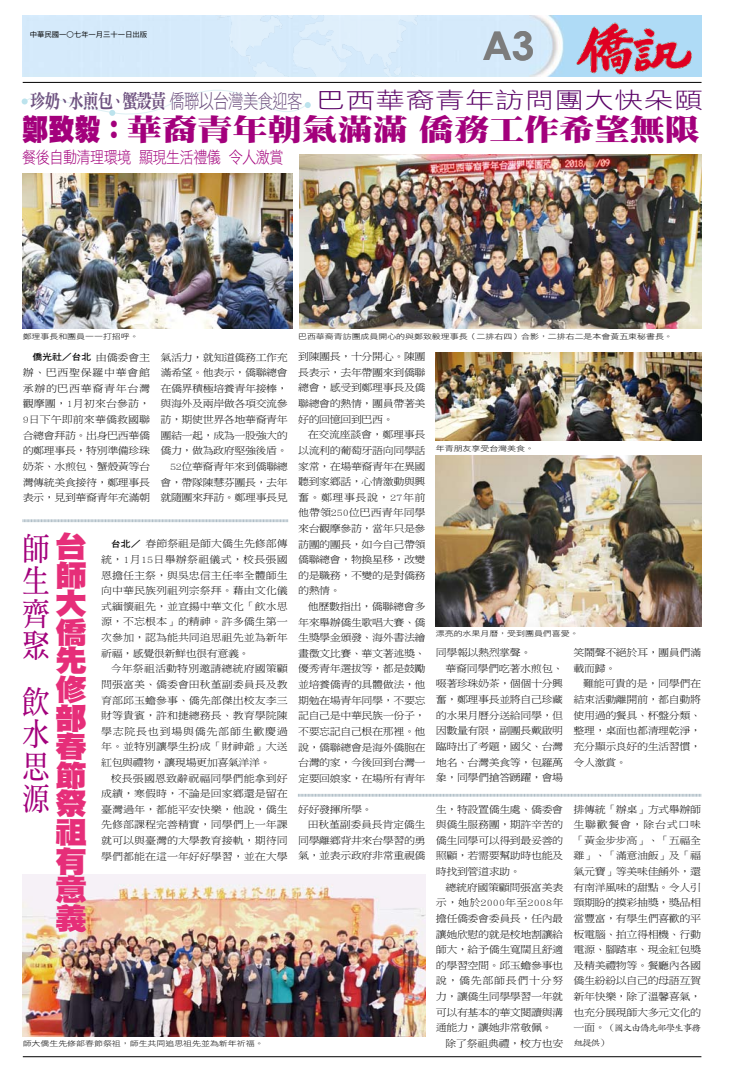
<style>
.page{position:relative;width:738px;height:1078px;background:#fff}
.page>*{position:absolute;margin:0;border:0;box-sizing:border-box;transform-origin:0 0}
.t1{font:700 39.4px "Century Gothic";color:#7c7c7c}
.t2{font:31.5px/32.4px "DF Ming Std W7";color:#a3007c;text-align:justify;scale:.86 1}
.t3{font:29.9px "DF Ming Std W12";letter-spacing:-.01em;color:#a3007c;scale:.88 1}
.t4{font:29.8px/28.6px "DF Hei Std W12";color:#e62e79;text-align:justify;scale:1.08 1}
.t5{font:22.4px "DF Hei Std W3";letter-spacing:.03em;color:#5c0467;scale:1.29 1}
.t6{font:16.5px "DF Hei Std W3";letter-spacing:-.045em;color:#a3007c;scale:.86 1}
.t7{font:9.9px/15.6px "DF Ming Std W3";letter-spacing:-.04em;color:#000;text-align:justify;scale:1.11 1}
.t8{font:9px/15.6px "DF Kai Shu Std W3";letter-spacing:-.145em;color:#000;scale:1.11 1}
.t9{font:9px "DF Hei Std W7";color:#000;scale:1.11 1}
.t10{font:7.2px "DF Hei Std W3";letter-spacing:-.01em;color:#000;scale:1.25 1}
.t11{font:7.2px "DF Hei Std W5";letter-spacing:-.01em;color:#000}
.s1{font-family:"DF Ming Std W9";font-size:19.6px;color:#6f5280}
.s2{font-size:19.6px;color:#6f5280}
.s3{font-family:"DF Hei Std W12"}
.s4{font-family:"DF Ming Std W3";font-size:9.9px}
.s5{font-family:"DF Hei Std W7";font-size:9px}
</style>
<div class="page">
<img style="left:23px;top:16px;width:677px;height:60px">
<hr style="left:23px;top:1056px;width:677px;height:1px;background:#000">
<img style="left:215px;top:16px;width:219px;height:61px">
<hr style="left:23px;top:82px;width:678px;height:1px;background:#000">
<img style="left:572px;top:18px;width:123px;height:59px">
<svg style="left:21px;top:90px;width:289px;height:26px"></svg>
<img style="left:299px;top:155px;width:401px;height:173px">
<img style="left:23px;top:173px;width:269px;height:155px">
<img style="left:435px;top:352px;width:265px;height:88px">
<img style="left:435px;top:455px;width:265px;height:171px">
<img style="left:23px;top:874px;width:402px;height:161px">
<svg style="left:23px;top:519px;width:265px;height:3px"></svg>
<svg style="left:298px;top:793px;width:402px;height:4px"></svg>
<p class="t11" style="left:30px;top:31px;width:119px">中華民國一○七年一月三十一日出版</p>
<h1 class="t1" style="left:482px;top:16px;width:53px">A3</h1>
<h3 class="t5" style="left:30px;top:88px;width:522px"><span class="s1">珍奶、水煎包、蟹殼黃</span> <span class="s2">僑聯以台灣美食迎客</span> 巴西華裔青年訪問團大快朵頤</h3>
<h3 class="t3" style="left:22px;top:113px;width:770px"><span class="s3">鄭致毅</span>：華裔青年朝氣滿滿 僑務工作希望無限</h3>
<h3 class="t6" style="left:22px;top:148px;width:305px">餐後自動清理環境 顯現生活禮儀 令人激賞</h3>
<p class="t10" style="left:23px;top:333px;width:94px">鄭理事長和團員一一打招呼。</p>
<p class="t10" style="left:298px;top:333px;width:301px">巴西華裔青訪團成員開心的與鄭致毅理事長（二排右四）合影，二排右二是本會黃五東秘書長。</p>
<p class="t7" style="left:160px;top:349px;width:116px;text-align:right">氣活力，就知道僑務工作充滿希望。他表示，僑聯總會在僑界積極培養青年接棒，與海外及兩岸做各項交流參訪，期使世界各地華裔青年團結一起，成為一股強大的僑力，做為政府堅強後盾。<br>52位華裔青年來到僑聯總會，帶隊陳慧芬團長，去年就隨團來拜訪。鄭理事長見</p>
<p class="t7" style="left:298px;top:348px;width:116px">到陳團長，十分開心。陳團長表示，去年帶團來到僑聯總會，感受到鄭理事長及僑聯總會的熱情，團員帶著美好的回憶回到巴西。</p>
<p class="t9" style="left:32px;top:352px;width:108px">僑光社／台北 <span class="s4">由僑委會主</span></p>
<p class="t7" style="left:23px;top:364px;width:116px">辦、巴西聖保羅中華會館承辦的巴西華裔青年台灣觀摩團，1月初來台參訪，9日下午即前來華僑救國聯合總會拜訪。出身巴西華僑的鄭理事長，特別準備珍珠奶茶、水煎包、蟹殼黃等台灣傳統美食接待，鄭理事長表示，見到華裔青年充滿朝</p>
<p class="t7" style="left:298px;top:426px;width:116px;text-indent:10px">在交流座談會，鄭理事長以流利的葡萄牙語向同學話家常，在場華裔青年在異國聽到家鄉話，心情激動與興奮。鄭理事長說，27年前他帶領250位巴西青年同學來台觀摩參訪，當年只是參訪團的團長，如今自己帶領僑聯總會，物換星移，改變的是職務，不變的是對僑務的熱情。</p>
<p class="t7" style="left:298px;top:598px;width:116px;text-indent:10px">他歷數指出，僑聯總會多年來舉辦僑生歌唱大賽、僑生獎學金頒發、海外書法繪畫徵文比賽、華文著述獎、優秀青年選拔等，都是鼓勵並培養僑青的具體做法，他期勉在場青年同學，不要忘記自己是中華民族一份子，不要忘記自己根在那裡。他說，僑聯總會是海外僑胞在台灣的家，今後回到台灣一定要回娘家，在場所有青年</p>
<h3 class="t4" style="left:55px;top:531px;width:30px">台師大僑先修部春節祭祖有意義</h3>
<h2 class="t2" style="left:22px;top:532px;width:33px">師生齊聚</h2>
<h2 class="t2" style="left:22px;top:684px;width:32px">飲水思源</h2>
<p class="t7" style="left:101px;top:535px;width:170px;text-indent:10px"><span class="s5">台北／</span> 春節祭祖是師大僑生先修部傳統，1月15日舉辦祭祖儀式，校長張國恩擔任主祭，與吳忠信主任率全體師生向中華民族列祖列宗祭拜。藉由文化儀式緬懷祖先，並宣揚中華文化「飲水思源，不忘根本」的精神。許多僑生第一次參加，認為能共同追思祖先並為新年祈福，感覺很新鮮也很有意義。</p>
<p class="t7" style="left:101px;top:660px;width:170px;text-indent:10px">今年祭祖活動特別邀請總統府國策顧問張富美、僑委會田秋堇副委員長及教育部邱玉蟾參事、僑先部傑出校友李三財等貴賓，許和捷總務長、教育學院陳學志院長也到場與僑先部師生歡慶過年。並特別讓學生扮成「財神爺」大送紅包與禮物，讓現場更加喜氣洋洋。</p>
<p class="t7" style="left:101px;top:769px;width:170px;text-indent:10px">校長張國恩致辭祝福同學們能拿到好成績，寒假時，不論是回家鄉還是留在臺灣過年，都能平安快樂，他說，僑生先修部課程完善精實，同學們上一年課就可以與臺灣的大學教育接軌，期待同學們都能在這一年好好學習，並在大學</p>
<p class="t7" style="left:298px;top:800px;width:68px">好好發揮所學。</p>
<p class="t7" style="left:307px;top:816px;width:108px">田秋堇副委員長肯定僑生</p>
<p class="t7" style="left:298px;top:832px;width:116px">同學離鄉背井來台學習的勇</p>
<p class="t7" style="left:298px;top:847px;width:116px">氣，並表示政府非常重視僑</p>
<p class="t10" style="left:23px;top:1039px;width:194px">師大僑生先修部春節祭祖，師生共同追思祖先並為新年祈福。</p>
<p class="t10" style="left:435px;top:444px;width:80px">年青朋友享受台灣美食。</p>
<p class="t10" style="left:435px;top:629px;width:116px">漂亮的水果月曆，受到團員們喜愛。</p>
<p class="t7" style="left:435px;top:644px;width:88px">同學報以熱烈掌聲。</p>
<p class="t7" style="left:445px;top:660px;width:108px">華裔同學們吃著水煎包、</p>
<p class="t7" style="left:435px;top:675px;width:116px">啜著珍珠奶茶，個個十分興</p>
<p class="t7" style="left:435px;top:691px;width:116px">奮，鄭理事長並將自己珍藏</p>
<p class="t7" style="left:435px;top:707px;width:116px">的水果月曆分送給同學，但</p>
<p class="t7" style="left:435px;top:722px;width:116px">因數量有限，副團長戴啟明</p>
<p class="t7" style="left:435px;top:738px;width:116px">臨時出了考題，國父、台灣</p>
<p class="t7" style="left:435px;top:753px;width:116px">地名、台灣美食等，包羅萬</p>
<p class="t7" style="left:435px;top:769px;width:116px">象，同學們搶答踴躍，會場</p>
<p class="t7" style="left:435px;top:800px;width:116px">生，特設置僑生處、僑委會與僑生服務團，期許辛苦的僑生同學可以得到最妥善的照顧，若需要幫助時也能及時找到管道求助。</p>
<p class="t7" style="left:435px;top:878px;width:116px;text-indent:10px">總統府國策顧問張富美表示，她於2000年至2008年擔任僑委會委員長，任內最讓她欣慰的就是校地割讓給師大，給予僑生寬闊且舒適的學習空間。邱玉蟾參事也說，僑先部師長們十分努力，讓僑生同學學習一年就可以有基本的華文閱讀與溝通能力，讓她非常敬佩。</p>
<p class="t7" style="left:445px;top:1034px;width:108px">除了祭祖典禮，校方也安</p>
<p class="t7" style="left:573px;top:644px;width:116px">笑鬧聲不絕於耳，團員們滿載而歸。</p>
<p class="t7" style="left:573px;top:675px;width:116px;text-indent:10px">難能可貴的是，同學們在結束活動離開前，都自動將使用過的餐具、杯盤分類、整理，桌面也都清理乾淨，充分顯示良好的生活習慣，令人激賞。</p>
<p class="t7" style="left:573px;top:800px;width:116px">排傳統「辦桌」方式舉辦師生聯歡餐會，除台式口味「黃金步步高」、「五福全雞」、「滿意油飯」及「福氣元寶」等美味佳餚外，還有南洋風味的甜點。令人引頸期盼的摸彩抽獎，獎品相當豐富，有學生們喜歡的平板電腦、拍立得相機、行動電源、腳踏車、現金紅包獎及精美禮物等。餐廳內各國僑生紛紛以自己的母語互賀新年快樂，除了溫馨喜氣，也充分展現師大多元文化的</p>
<p class="t8" style="left:573px;top:1019px;width:116px"><span class="s4">一面。</span>（圖文由僑先部學生事務組提供）</p>
</div>
